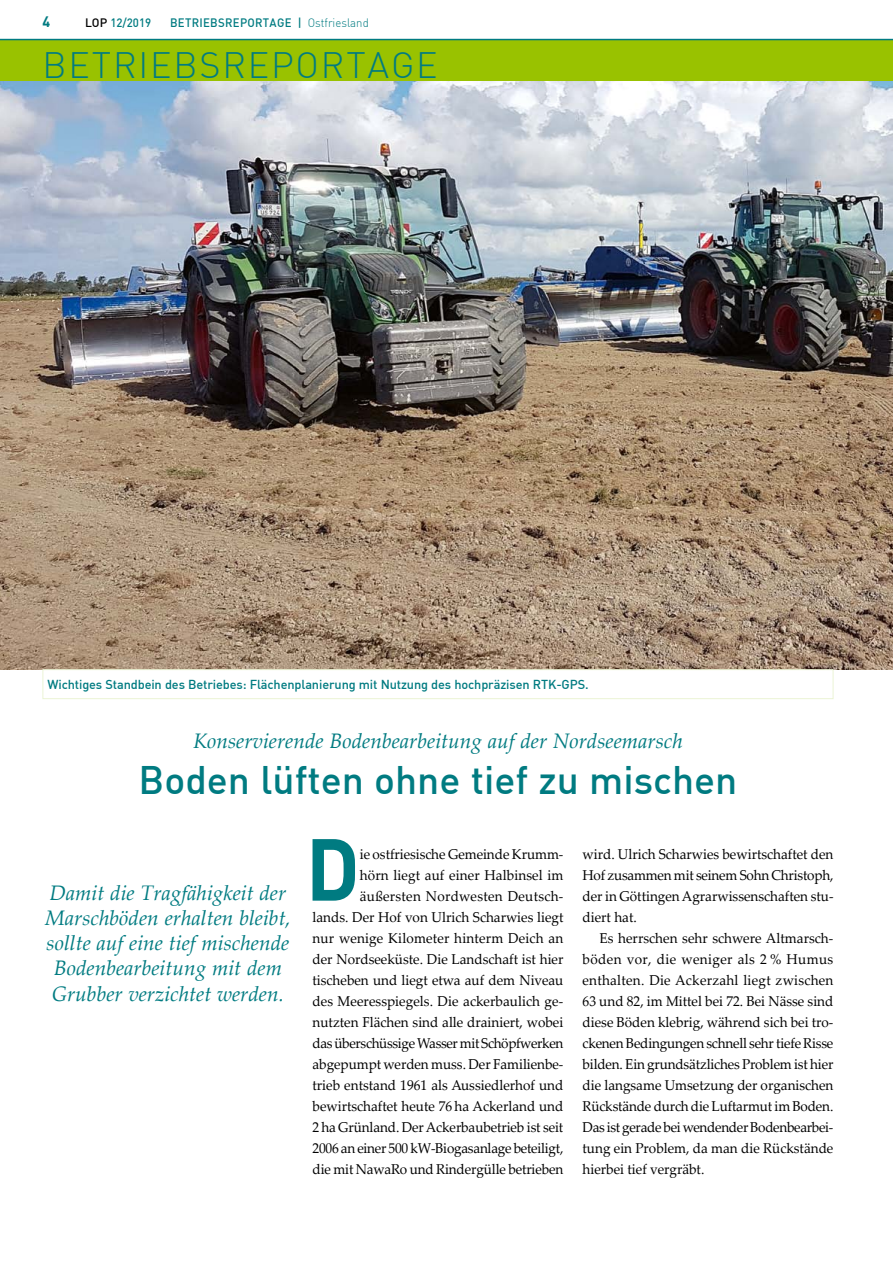
<style>
.page{position:relative;width:893px;height:1263px;background:#fff}
.page>*{position:absolute;margin:0;border:0;box-sizing:border-box;transform-origin:0 0}
.t1{font:700 86.4px "DIN";color:#007b81;scale:.95 1}
.t2{font:500 39px "DIN";color:#007b81}
.t3{font:300 36px "DIN";letter-spacing:.05em;color:#007b81}
.t4{font:italic 21px/25.2px "Palatino Linotype";color:#007b81;text-align:center}
.t5{font:700 15px "DIN";color:#007b81;scale:.95 1}
.t6{font:14.25px/21px "Palatino Linotype";color:#000;text-align:justify;scale:.95 1}
.t7{font:500 12.75px "DIN";letter-spacing:-.01em;color:#007b81}
.t8{font:500 12px "DIN";letter-spacing:.025em;color:#007b81;scale:.95 1}
.t9{font:500 12px "DIN";color:#007b81;scale:.95 1}
.s1{color:#000}
.s2{font-weight:300}
</style>
<div class="page">
<div style="left:0;top:40px;width:893px;height:42px;background:#99c200"></div>
<hr style="left:0;top:39px;width:893px;height:1px;background:#007b81">
<img style="left:0;top:82px;width:893px;height:588px">
<div style="left:43px;top:669px;width:790px;height:30px;border:1px solid #ebf4d5"></div>
<p class="t5" style="left:43px;top:12px;width:10px">4</p>
<p class="t9" style="left:85px;top:15px;width:71px"><span class="s1">LOP</span> 12/2019</p>
<p class="t8" style="left:170px;top:15px;width:211px">BETRIEBSREPORTAGE | <span class="s2">OSTFRIESLAND</span></p>
<h3 class="t3" style="left:43px;top:43px;width:397px">BETRIEBSREPORTAGE</h3>
<p class="t7" style="left:48px;top:676px;width:543px">Wichtiges Standbein des Betriebes: Flächenplanierung mit Nutzung des hochpräzisen RTK-GPS.</p>
<h3 class="t4" style="left:193px;top:727px;width:491px">Konservierende Bodenbearbeitung auf der Nordseemarsch</h3>
<h2 class="t2" style="left:139px;top:755px;width:600px">Boden lüften ohne tief zu mischen</h2>
<h3 class="t4" style="left:45px;top:879px;width:247px">Damit die Tragfähigkeit der<br>Marschböden erhalten bleibt, sollte auf eine tief mischende<br>Bodenbearbeitung mit dem<br>Grubber verzichtet werden.</h3>
<h1 class="t1" style="left:306px;top:813px;width:58px">D</h1>
<p class="t6" style="left:313px;top:843px;width:266px;text-align:right">ie ostfriesische Gemeinde Krumm-<br>hörn liegt auf einer Halbinsel im äußersten Nordwesten Deutsch-<br>lands. Der Hof von Ulrich Scharwies liegt nur wenige Kilometer hinterm Deich an der Nordseeküste. Die Landschaft ist hier tischeben und liegt etwa auf dem Niveau des Meeresspiegels. Die ackerbaulich ge&shy;nutzten Flächen sind alle drainiert, wobei das überschüssige Wasser mit Schöpfwerken abgepumpt werden muss. Der Familienbe&shy;trieb entstand 1961 als Aussiedlerhof und bewirtschaftet heute 76 ha Ackerland und 2 ha Grünland. Der Ackerbaubetrieb ist seit 2006 an einer 500 kW-Biogasanlage beteiligt, die mit NawaRo und Rindergülle betrieben</p>
<p class="t6" style="left:583px;top:843px;width:266px">wird. Ulrich Scharwies bewirtschaftet den Hof zusammen mit seinem Sohn Christoph, der in Göttingen Agrarwissenschaften stu&shy;diert hat.</p>
<p class="t6" style="left:583px;top:927px;width:266px;text-indent:17px">Es herrschen sehr schwere Altmarsch&shy;böden vor, die weniger als 2 % Humus enthalten. Die Ackerzahl liegt zwischen 63 und 82, im Mittel bei 72. Bei Nässe sind diese Böden klebrig, während sich bei tro&shy;ckenen Bedingungen schnell sehr tiefe Risse bilden. Ein grundsätzliches Problem ist hier die langsame Umsetzung der organischen Rückstände durch die Luftarmut im Boden.<br>Das ist gerade bei wendender Bodenbearbei&shy;tung ein Problem, da man die Rückstände hierbei tief vergräbt.</p>
</div>
